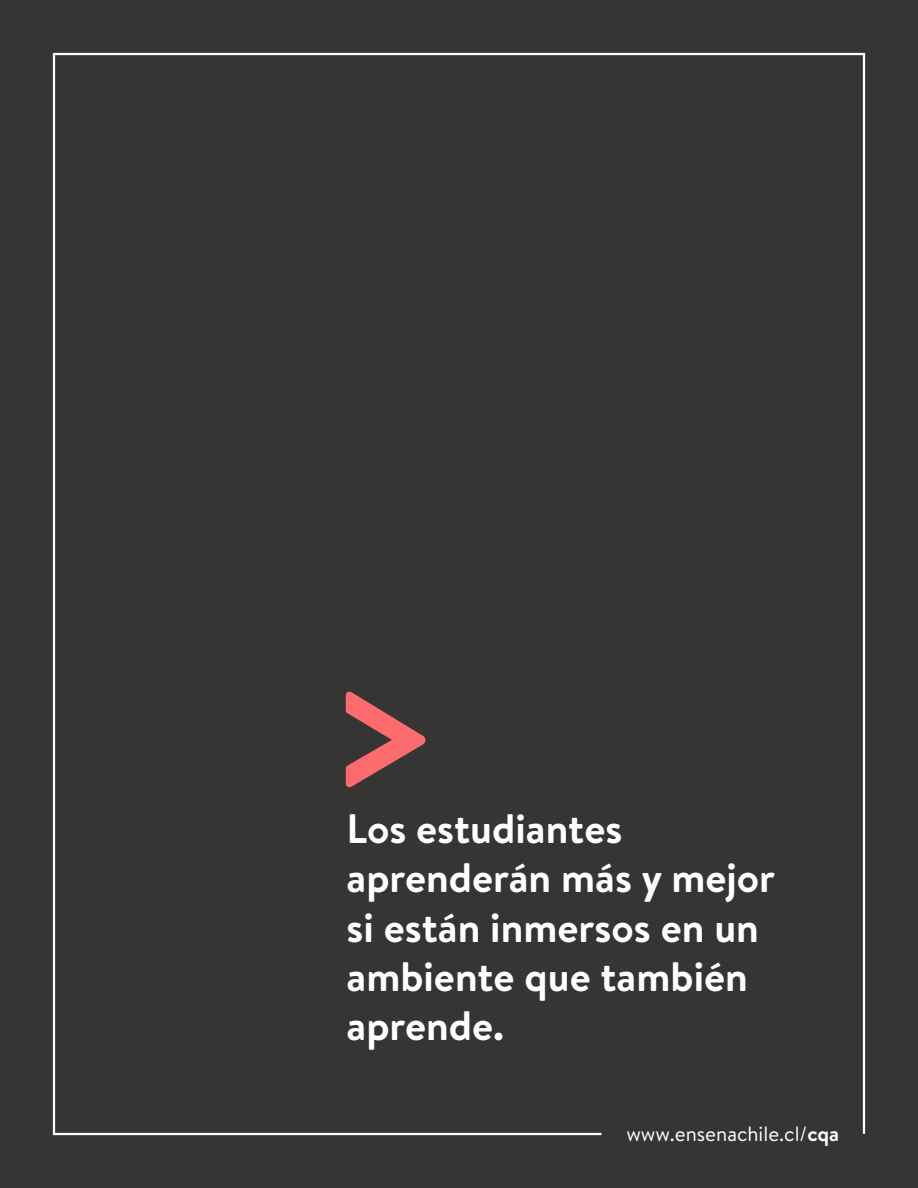
<style>
.page{position:relative;width:918px;height:1188px;background:#353534}
.page>*{position:absolute;margin:0;border:0;box-sizing:border-box;transform-origin:0 0}
.t1{font:700 207px "Brandon Text";color:#fc6b6e}
.t2{font:700 41.1px/49.3px "Brandon Text";color:#fff}
.t3{font:20.7px "Brandon Text";color:#fff}
.s1{font-weight:700}
</style>
<div class="page">
<div style="left:52px;top:52px;width:814px;height:1084px;background:#353534"></div>
<h1 class="t1" style="left:321px;top:572px;width:126px">&gt;</h1>
<p class="t2" style="left:347px;top:803px;width:430px">Los estudiantes aprenderán más y mejor si están inmersos en un ambiente que también aprende.</p>
<p class="t3" style="left:626px;top:1120px;width:214px">www.ensenachile.cl/<span class="s1">cqa</span></p>
</div>
